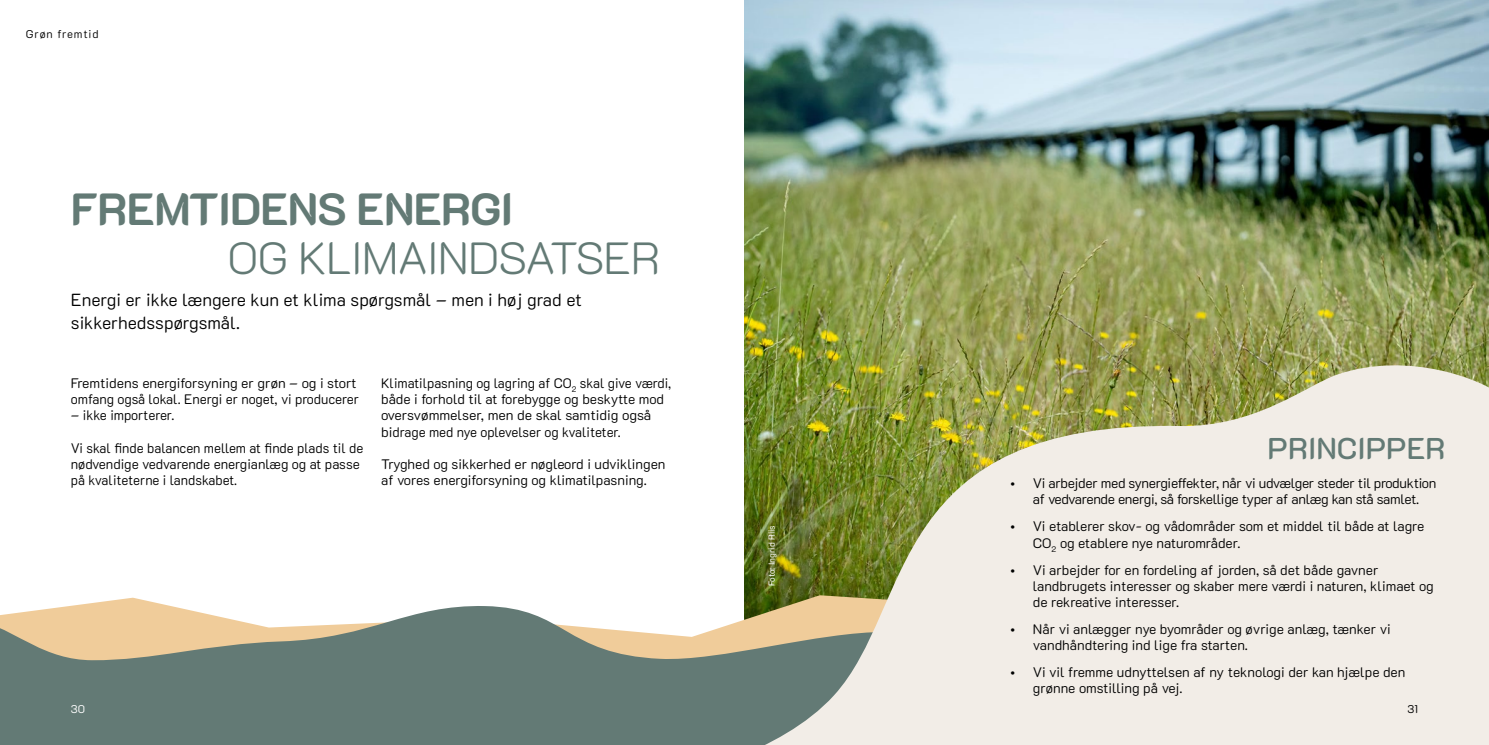
<style>
.page{position:relative;width:1489px;height:745px;background:#fff}
.page>*{position:absolute;margin:0;border:0;box-sizing:border-box;transform-origin:0 0}
.t1{font:700 45px "K2 D";letter-spacing:-.02em;color:#637a75}
.t2{font:200 45px "K2 D";letter-spacing:-.02em;color:#637a75}
.t3{font:500 30px "K2 D";color:#637a75}
.t4{font:300 17.5px/22.5px "K2 D";color:#000}
.t5{font:300 13.75px/16.2px "K2 D";color:#000}
.t6{font:300 13.75px/16.2px "K2 D";color:#000;scale:.96 1}
.t7{font:300 13.75px/16.2px "K2 D";letter-spacing:-.02em;color:#000;text-align:center}
.t8{font:300 11.25px "K2 D";letter-spacing:.08em;color:#000}
.t9{font:300 11.25px "K2 D";color:#fff}
.t10{font:8.75px "K2 D";color:#fff}
</style>
<div class="page">
<img style="left:744px;top:0;width:744px;height:350px">
<svg style="left:0;top:597px;width:677px;height:147px;background:#8c978c"></svg>
<svg style="left:677px;top:350px;width:811px;height:394px;background:#cfcfb4"></svg>
<p class="t8" style="left:26px;top:28px;width:74px">Grøn fremtid</p>
<h1 class="t1" style="left:71px;top:183px;width:444px">FREMTIDENS ENERGI</h1>
<h1 class="t2" style="left:227px;top:219px;width:434px">OG KLIMAINDSATSER</h1>
<p class="t4" style="left:71px;top:289px;width:512px">Energi er ikke længere kun et klima spørgsmål – men i høj grad et sikkerhedsspørgsmål.</p>
<p class="t5" style="left:71px;top:374px;width:290px">Fremtidens energiforsyning er grøn – og i stort omfang også lokal. Energi er noget, vi producerer</p>
<p class="t5" style="left:71px;top:407px;width:105px">– ikke importerer.</p>
<p class="t6" style="left:71px;top:439px;width:306px">Vi skal finde balancen mellem at finde plads til de nødvendige vedvarende energianlæg og at passe på kvaliteterne i landskabet.</p>
<p class="t6" style="left:381px;top:374px;width:304px">Klimatilpasning og lagring af CO<sub>2</sub> skal give værdi, både i forhold til at forebygge og beskytte mod oversvømmelser, men de skal samtidig også bidrage med nye oplevelser og kvaliteter.</p>
<p class="t5" style="left:381px;top:456px;width:286px">Tryghed og sikkerhed er nøgleord i udviklingen af vores energiforsyning og klimatilpasning.</p>
<p class="t10" style="left:766px;top:585px;width:62px;rotate:-90deg">Foto: Ingrid Riis</p>
<h2 class="t3" style="left:1267px;top:431px;width:179px">PRINCIPPER</h2>
<p class="t7" style="left:1010px;top:475px;width:427px">• Vi arbejder med synergieffekter, når vi udvælger steder til produktion af vedvarende energi, så forskellige typer af anlæg kan stå samlet.</p>
<p class="t5" style="left:1032px;top:518px;width:393px;text-indent:-22px">• Vi etablerer skov- og vådområder som et middel til både at lagre<br>CO<sub>2</sub> og etablere nye naturområder.</p>
<p class="t5" style="left:1032px;top:561px;width:402px;text-indent:-22px">• Vi arbejder for en fordeling af jorden, så det både gavner landbrugets interesser og skaber mere værdi i naturen, klimaet og de rekreative interesser.</p>
<p class="t5" style="left:1032px;top:620px;width:359px;text-indent:-22px">• Når vi anlægger nye byområder og øvrige anlæg, tænker vi vandhåndtering ind lige fra starten.</p>
<p class="t5" style="left:1032px;top:663px;width:374px;text-indent:-22px">• Vi vil fremme udnyttelsen af ny teknologi der kan hjælpe den grønne omstilling på vej.</p>
<p class="t9" style="left:71px;top:701px;width:16px">30</p>
<p class="t8" style="left:1407px;top:701px;width:12px">31</p>
</div>
